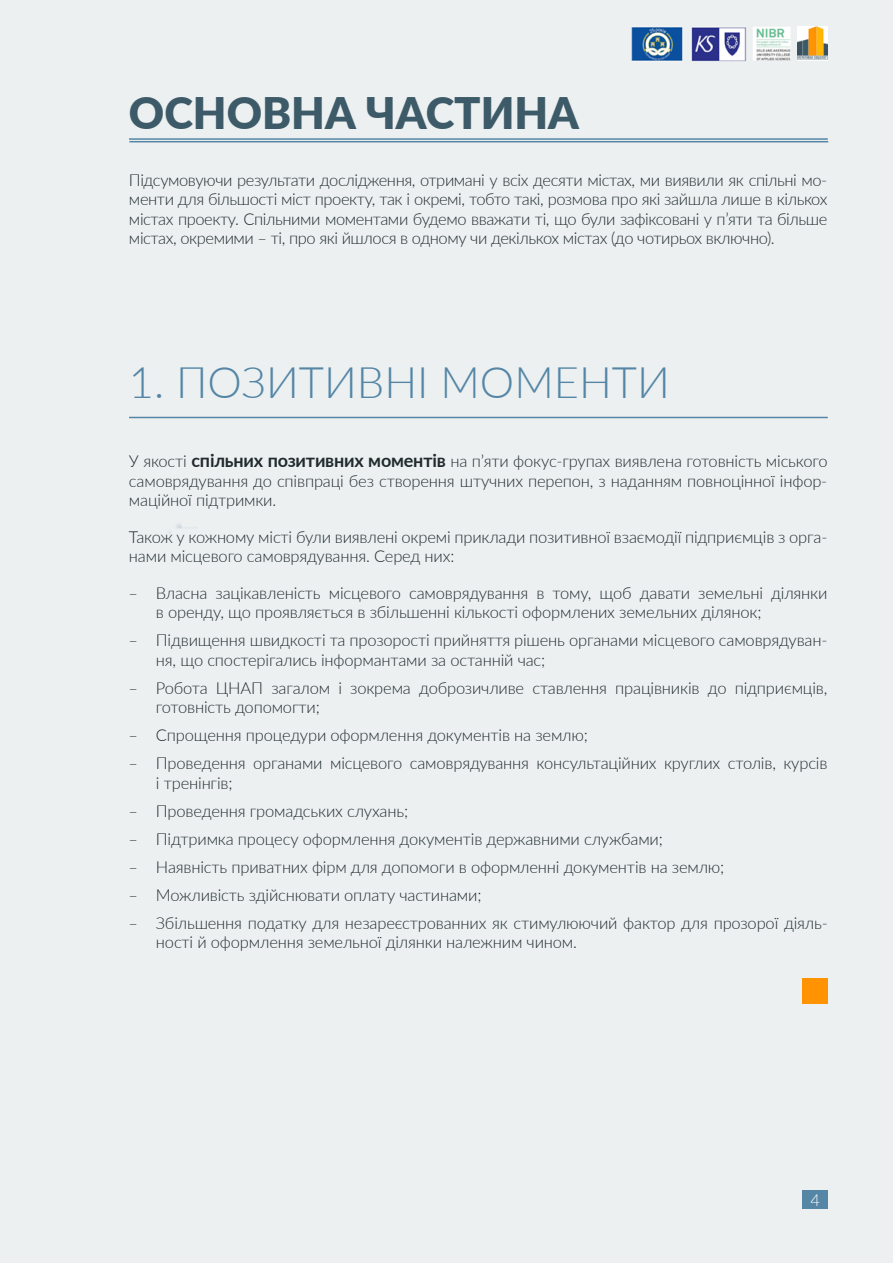
<style>
.page{position:relative;width:893px;height:1263px;background:#ecf0f1}
.page>*{position:absolute;margin:0;border:0;box-sizing:border-box;transform-origin:0 0}
.t1{font:300 43.5px "Lato";color:#5586a6}
.t2{font:900 43.5px "Lato";color:#3d5a68}
.t3{font:300 16.5px/19.5px "Lato";letter-spacing:-.01em;color:#212b2d}
.t4{font:300 16.5px "Lato";color:#fff}
.s1{font-weight:700;font-size:18px}
</style>
<div class="page">
<img style="left:589px;top:17px;width:262px;height:63px">
<img style="left:797px;top:26px;width:31px;height:34px">
<hr style="left:129px;top:138px;width:699px;height:2px;background:#5586a6">
<hr style="left:129px;top:141px;width:699px;height:1px;background:#5586a6">
<hr style="left:129px;top:417px;width:699px;height:1px;background:#5586a6">
<div style="left:803px;top:979px;width:25px;height:25px;background:#ff9302"></div>
<div style="left:803px;top:1191px;width:25px;height:18px;background:#5586a6"></div>
<h1 class="t2" style="left:129px;top:80px;width:452px">ОСНОВНА ЧАСТИНА</h1>
<p class="t3" style="left:129px;top:170px;width:700px;text-align:justify">Підсумовуючи результати дослідження, отримані у всіх десяти містах, ми виявили як спільні мо&shy;менти для більшості міст проекту, так і окремі, тобто такі, розмова про які зайшла лише в кількох містах проекту. Спільними моментами будемо вважати ті, що були зафіксовані у п’яти та більше містах, окремими – ті, про які йшлося в одному чи декількох містах (до чотирьох включно).</p>
<h1 class="t1" style="left:129px;top:352px;width:542px">1. ПОЗИТИВНІ МОМЕНТИ</h1>
<p class="t3" style="left:129px;top:451px;width:700px;text-align:justify">У якості <span class="s1">спільних позитивних моментів</span> на п’яти фокус-групах виявлена готовність міського самоврядування до співпраці без створення штучних перепон, з наданням повноцінної інфор&shy;маційної підтримки.</p>
<p class="t3" style="left:129px;top:526px;width:700px">Також у кожному місті були виявлені окремі приклади позитивної взаємодії підприємців з орга&shy;нами місцевого самоврядування. Серед них:</p>
<p class="t3" style="left:156px;top:582px;width:673px;text-indent:-27px">ҽ Власна зацікавленість місцевого самоврядування в тому, щоб давати земельні ділянки в оренду, що проявляється в збільшенні кількості оформлених земельних ділянок;</p>
<p class="t3" style="left:156px;top:630px;width:673px;text-indent:-27px">ҽ Підвищення швидкості та прозорості прийняття рішень органами місцевого самоврядуван&shy;ня, що спостерігались інформантами за останній час;</p>
<p class="t3" style="left:156px;top:677px;width:673px;text-indent:-27px">ҽ Робота ЦНАП загалом і зокрема доброзичливе ставлення працівників до підприємців, готовність допомогти;</p>
<p class="t3" style="left:129px;top:721px;width:700px;line-height:28px">ҽ Спрощення процедури оформлення документів на землю;<br>ҽ Проведення органами місцевого самоврядування консультаційних круглих столів, курсів</p>
<p class="t3" style="left:129px;top:768px;width:700px;line-height:28px;text-indent:27px">і тренінгів;<br>ҽ Проведення громадських слухань;<br>ҽ Підтримка процесу оформлення документів державними службами;<br>ҽ Наявність приватних фірм для допомоги в оформленні документів на землю;<br>ҽ Можливість здійснювати оплату частинами;<br>ҽ Збільшення податку для незареєстрованних як стимулюючий фактор для прозорої діяль-</p>
<p class="t3" style="left:156px;top:932px;width:422px">ності й оформлення земельної ділянки належним чином.</p>
<p class="t4" style="left:811px;top:1189px;width:11px">4</p>
</div>
